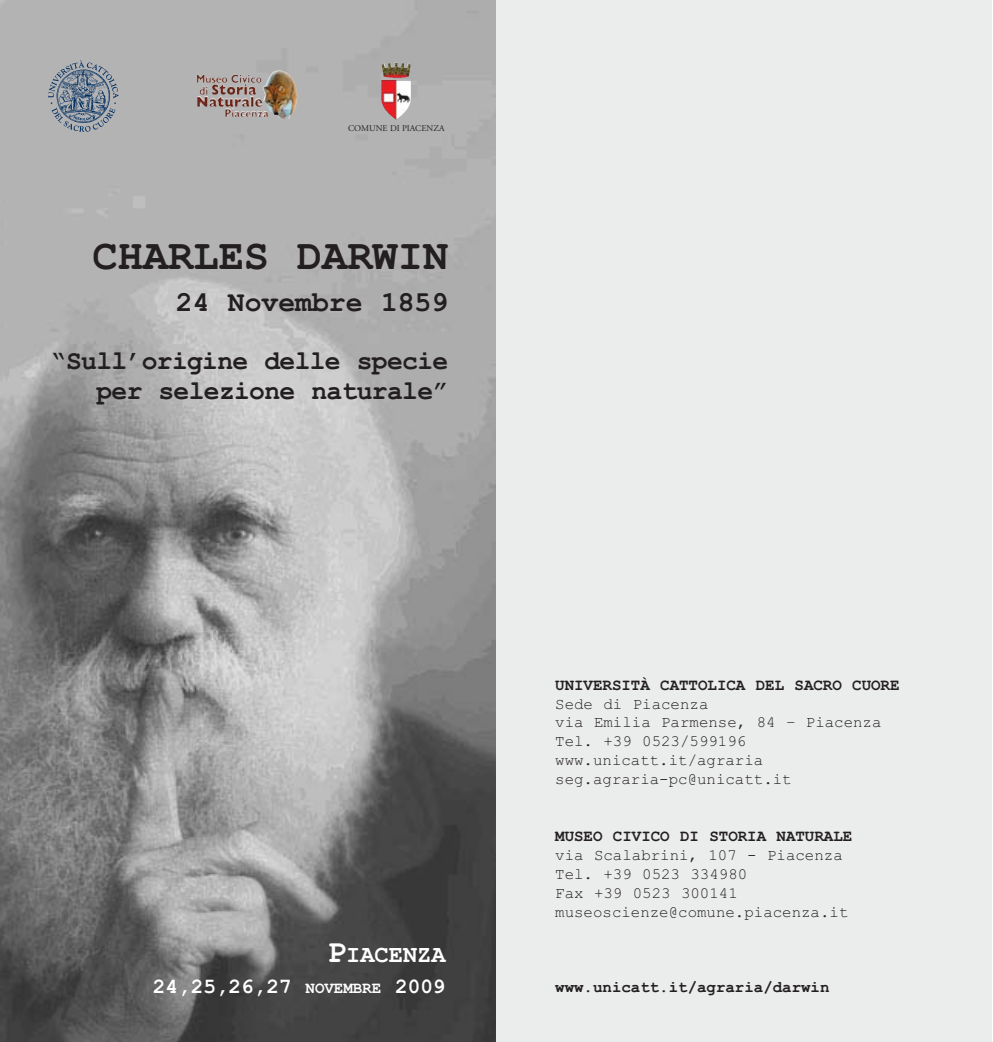
<style>
.page{position:relative;width:993px;height:1042px;background:#fff}
.page>*{position:absolute;margin:0;border:0;box-sizing:border-box;transform-origin:0 0}
.t1{font:700 42px "Courier New";color:#231f20}
.t2{font:700 28px "Courier New";color:#231f20}
.t3{font:700 26.25px/29.8px "Courier New";letter-spacing:-.025em;color:#231f20;text-align:right}
.t4{font:700 23.62px "Courier New";color:#fff}
.t5{font:700 21px "Courier New";color:#fff}
.t6{font:15.75px/18.9px "Courier New";color:#231f20}
.t7{font:700 15.75px "Courier New";color:#231f20}
.t8{font:8.75px "Adobe Garamond";color:#231f20}
.s1{font-size:31.5px}
.s2{font-size:15.75px}
</style>
<div class="page">
<div style="left:495px;top:0;width:496px;height:1042px;background:#ebecec"></div>
<img style="left:0;top:0;width:495px;height:1042px">
<img style="left:197px;top:70px;width:100px;height:50px">
<img style="left:49px;top:61px;width:69px;height:70px">
<img style="left:381px;top:63px;width:30px;height:57px">
<p class="t8" style="left:348px;top:124px;width:98px">COMUNE DI PIACENZA</p>
<h1 class="t1" style="left:93px;top:242px;width:357px">CHARLES DARWIN</h1>
<h2 class="t2" style="left:176px;top:293px;width:274px">24 Novembre 1859</h2>
<h3 class="t3" style="left:51px;top:348px;width:398px">“Sull’origine delle specie per selezione naturale”</h3>
<h3 class="t4" style="left:327px;top:947px;width:120px"><span class="s1">P</span>IACENZA</h3>
<h3 class="t5" style="left:153px;top:980px;width:294px">24,25,26,27 <span class="s2">NOVEMBRE</span> 2009</h3>
<p class="t7" style="left:555px;top:680px;width:345px">UNIVERSITÀ CATTOLICA DEL SACRO CUORE</p>
<p class="t6" style="left:555px;top:696px;width:328px">Sede di Piacenza<br>via Emilia Parmense, 84 – Piacenza<br>Tel. +39 0523/599196 www.unicatt.it/agraria seg.agraria-pc@unicatt.it</p>
<p class="t7" style="left:555px;top:831px;width:298px">MUSEO CIVICO DI STORIA NATURALE</p>
<p class="t6" style="left:555px;top:847px;width:294px">via Scalabrini, 107 - Piacenza<br>Tel. +39 0523 334980<br>Fax +39 0523 300141 museoscienze@comune.piacenza.it</p>
<p class="t7" style="left:555px;top:982px;width:276px">www.unicatt.it/agraria/darwin</p>
</div>
